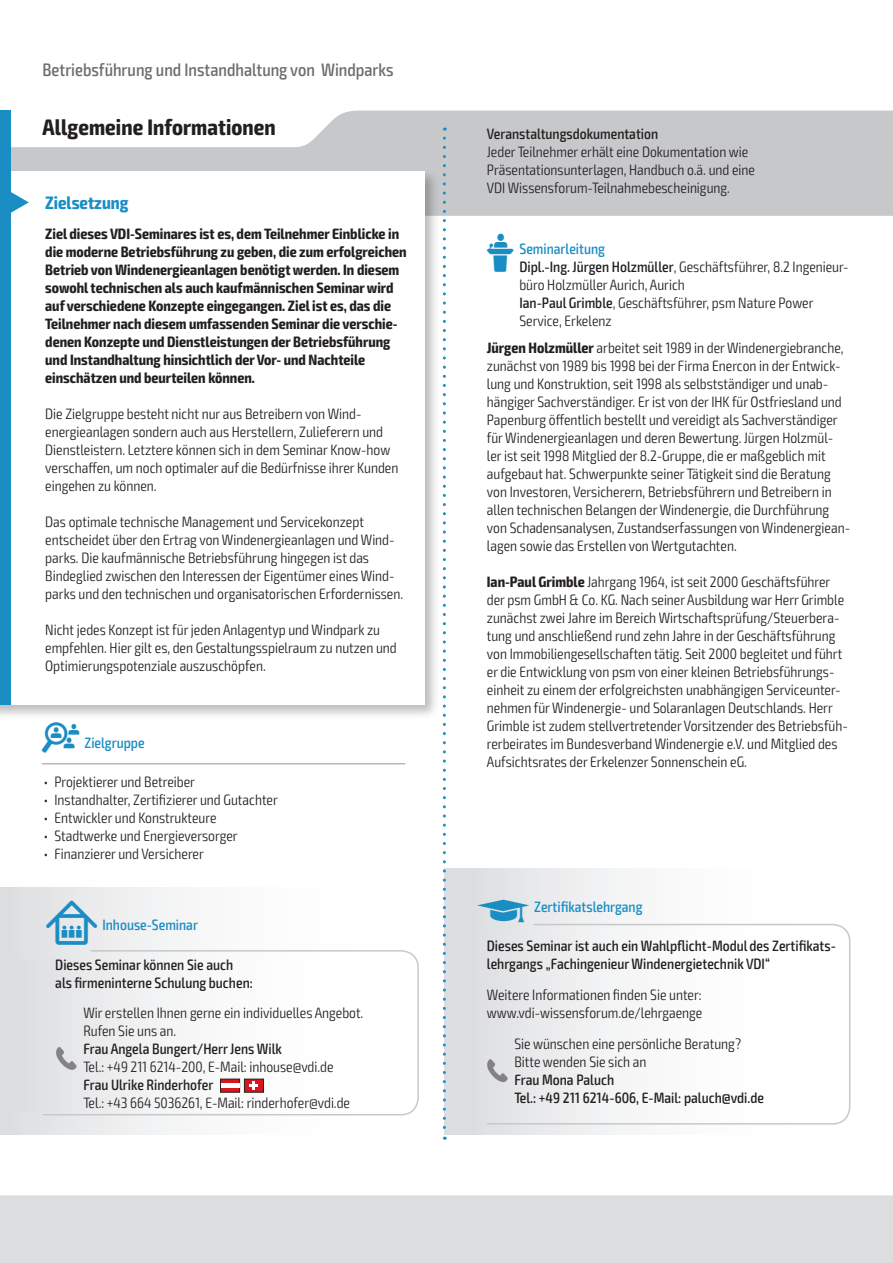
<style>
.page{position:relative;width:893px;height:1263px;background:#fff}
.page>*{position:absolute;margin:0;border:0;box-sizing:border-box;transform-origin:0 0}
.t1{font:700 condensed 22.5px "Exo 2";letter-spacing:.005em;color:#231f20}
.t2{font:500 condensed 18px "Exo 2";color:#6c6d70}
.t3{font:700 condensed 18px "Exo 2";color:#1a8dc4}
.t4{font:300 condensed 15px/18px "Exo 2";color:#231f20}
.t5{font:700 condensed 15px/18px "Exo 2";color:#231f20}
.t6{font:500 condensed 15px/18px "Exo 2";color:#231f20}
.t7{font:500 condensed 15px "Exo 2";color:#1a8dc4}
.s1{font-family:"VDI Iconset S4 A Regular";font-weight:400;font-stretch:normal}
.s2{font-family:"VDI Iconset S4 A Regular";font-weight:400;font-stretch:normal;font-size:15.45px}
.s3{font-weight:500}
.s4{font-weight:700}
</style>
<div class="page">
<div style="left:0;top:1195px;width:893px;height:68px;background:#dcdddf"></div>
<svg style="left:11px;top:111px;width:881px;height:105px;fill:#c7c8ca"></svg>
<hr style="left:892px;top:111px;width:1px;height:105px;background:#1a8dc4">
<div style="left:0;top:111px;width:11px;height:63px;background:#1a8dc4"></div>
<hr style="left:42px;top:763px;width:363px;height:1px;background:#939598">
<div style="left:0;top:168px;width:440px;height:552px;background:#231f20;opacity:.3"></div>
<div style="left:0;top:171px;width:424px;height:534px;background:#fff"></div>
<div style="left:0;top:171px;width:11px;height:534px;background:#1a8dc4"></div>
<svg style="left:11px;top:192px;width:18px;height:21px"></svg>
<div style="left:0;top:887px;width:419px;height:247px;background:linear-gradient(to right,#e2e3e5,#fff)"></div>
<svg style="left:42px;top:949px;width:377px;height:167px"></svg>
<div style="left:13px;top:959px;width:382px;height:152px;background:linear-gradient(to right,#e3e3e5,#fff)"></div>
<svg style="left:220px;top:1079px;width:44px;height:13px"></svg>
<div style="left:221px;top:1083px;width:18px;height:5px;background:#fff"></div>
<svg style="left:56px;top:1047px;width:21px;height:23px"></svg>
<div style="left:444px;top:869px;width:406px;height:265px;background:linear-gradient(to right,#dfe0e2,#fff)"></div>
<svg style="left:486px;top:923px;width:365px;height:202px"></svg>
<div style="left:444px;top:928px;width:394px;height:192px;background:linear-gradient(to right,#dfe0e2,#fff)"></div>
<svg style="left:487px;top:1059px;width:21px;height:23px"></svg>
<svg style="left:443px;top:138px;width:3px;height:1002px"></svg>
<p class="t2" style="left:43px;top:59px;width:353px">Betriebsführung und Instandhaltung von Windparks</p>
<h1 class="t1" style="left:43px;top:113px;width:235px">Allgemeine Informationen</h1>
<p class="t6" style="left:487px;top:125px;width:173px">Veranstaltungsdokumentation</p>
<p class="t4" style="left:487px;top:143px;width:270px">Jeder Teilnehmer erhält eine Dokumentation wie<br>Präsentationsunterlagen, Handbuch o.ä. und eine<br>VDI Wissensforum-Teilnahmebescheinigung.</p>
<p class="t3" style="left:45px;top:192px;width:85px">Zielsetzung</p>
<p class="t5" style="left:45px;top:225px;width:363px">Ziel dieses VDI-Seminares ist es, dem Teilnehmer Einblicke in die moderne Betriebsführung zu geben, die zum erfolgreichen Betrieb von Windenergieanlagen benötigt werden. In diesem sowohl technischen als auch kaufmännischen Seminar wird auf verschiedene Konzepte eingegangen. Ziel ist es, das die Teilnehmer nach diesem umfassenden Seminar die verschie&shy;denen Konzepte und Dienstleistungen der Betriebsführung und Instandhaltung hinsichtlich der Vor- und Nachteile einschätzen und beurteilen können.</p>
<p class="t4" style="left:45px;top:405px;width:355px">Die Zielgruppe besteht nicht nur aus Betreibern von Wind&shy;energieanlagen sondern auch aus Herstellern, Zulieferern und Dienstleistern. Letztere können sich in dem Seminar Know-how verschaffen, um noch optimaler auf die Bedürfnisse ihrer Kunden eingehen zu können.</p>
<p class="t4" style="left:45px;top:513px;width:359px">Das optimale technische Management und Servicekonzept entscheidet über den Ertrag von Windenergieanlagen und Wind&shy;parks. Die kaufmännische Betriebsführung hingegen ist das Bindeglied zwischen den Interessen der Eigentümer eines Wind&shy;parks und den technischen und organisatorischen Erfordernissen.</p>
<p class="t4" style="left:45px;top:621px;width:353px">Nicht jedes Konzept ist für jeden Anlagentyp und Windpark zu empfehlen. Hier gilt es, den Gestaltungsspielraum zu nutzen und<br>Optimierungspotenziale auszuschöpfen.</p>
<p class="t7" style="left:42px;top:734px;width:104px"><span class="s1">Z</span> Zielgruppe</p>
<p class="t4" style="left:44px;top:773px;width:153px">• Projektierer und Betreiber</p>
<p class="t4" style="left:44px;top:791px;width:236px">• Instandhalter, Zertifizierer und Gutachter</p>
<p class="t4" style="left:44px;top:809px;width:174px">• Entwickler und Konstrukteure</p>
<p class="t4" style="left:44px;top:827px;width:195px">• Stadtwerke und Energieversorger</p>
<p class="t4" style="left:44px;top:845px;width:162px">• Finanzierer und Versicherer</p>
<p class="t7" style="left:46px;top:916px;width:153px"><span class="s2">I</span> Inhouse-Seminar</p>
<p class="t6" style="left:55px;top:955px;width:199px">Dieses Seminar können Sie auch als firmeninterne Schulung buchen:</p>
<p class="t4" style="left:83px;top:1004px;width:282px">Wir erstellen Ihnen gerne ein individuelles Angebot.<br>Rufen Sie uns an.</p>
<p class="t6" style="left:83px;top:1040px;width:200px">Frau Angela Bungert/Herr Jens Wilk</p>
<p class="t4" style="left:83px;top:1058px;width:252px">Tel.: +49 211 6214-200, E-Mail: inhouse@vdi.de</p>
<p class="t6" style="left:83px;top:1076px;width:132px">Frau Ulrike Rinderhofer</p>
<p class="t4" style="left:83px;top:1094px;width:268px">Tel.: +43 664 5036261, E-Mail: rinderhofer@vdi.de</p>
<p class="t7" style="left:487px;top:240px;width:120px"><span class="s1">L</span> Seminarleitung</p>
<p class="t4" style="left:519px;top:258px;width:331px"><span class="s3">Dipl.-Ing. Jürgen Holzmüller</span>, Geschäftsführer, 8.2 Ingenieur&shy;büro Holzmüller Aurich, Aurich<br><span class="s3">Ian-Paul Grimble</span>, Geschäftsführer, psm Nature Power Service, Erkelenz</p>
<p class="t4" style="left:487px;top:339px;width:365px"><span class="s4">Jürgen Holzmüller</span> arbeitet seit 1989 in der Windenergiebranche, zunächst von 1989 bis 1998 bei der Firma Enercon in der Entwick&shy;lung und Konstruktion, seit 1998 als selbstständiger und unab&shy;hängiger Sachverständiger. Er ist von der IHK für Ostfriesland und Papenburg öffentlich bestellt und vereidigt als Sachverständiger für Windenergieanlagen und deren Bewertung. Jürgen Holzmül&shy;ler ist seit 1998 Mitglied der 8.2-Gruppe, die er maßgeblich mit aufgebaut hat. Schwerpunkte seiner Tätigkeit sind die Beratung von Investoren, Versicherern, Betriebsführern und Betreibern in allen technischen Belangen der Windenergie, die Durchführung von Schadensanalysen, Zustandserfassungen von Windenergiean&shy;lagen sowie das Erstellen von Wertgutachten.</p>
<p class="t4" style="left:487px;top:573px;width:362px"><span class="s4">Ian-Paul Grimble</span> Jahrgang 1964, ist seit 2000 Geschäftsführer der psm GmbH &amp; Co. KG. Nach seiner Ausbildung war Herr Grimble zunächst zwei Jahre im Bereich Wirtschaftsprüfung/Steuerbera&shy;tung und anschließend rund zehn Jahre in der Geschäftsführung von Immobiliengesellschaften tätig. Seit 2000 begleitet und führt er die Entwicklung von psm von einer kleinen Betriebsführungs&shy;einheit zu einem der erfolgreichsten unabhängigen Serviceunter&shy;nehmen für Windenergie- und Solaranlagen Deutschlands. Herr Grimble ist zudem stellvertretender Vorsitzender des Betriebsfüh&shy;rerbeirates im Bundesverband Windenergie e.V. und Mitglied des Aufsichtsrates der Erkelenzer Sonnenschein eG.</p>
<p class="t7" style="left:478px;top:898px;width:166px"><span class="s1">z</span> Zertifikatslehrgang</p>
<p class="t6" style="left:487px;top:937px;width:350px">Dieses Seminar ist auch ein Wahlpflicht-Modul des Zertifikats&shy;lehrgangs „Fachingenieur Windenergietechnik VDI“</p>
<p class="t4" style="left:487px;top:986px;width:217px">Weitere Informationen finden Sie unter: www.vdi-wissensforum.de/lehrgaenge</p>
<p class="t4" style="left:514px;top:1035px;width:228px">Sie wünschen eine persönliche Beratung?<br>Bitte wenden Sie sich an</p>
<p class="t6" style="left:514px;top:1071px;width:251px">Frau Mona Paluch<br>Tel.: +49 211 6214-606, E-Mail: paluch@vdi.de</p>
</div>
